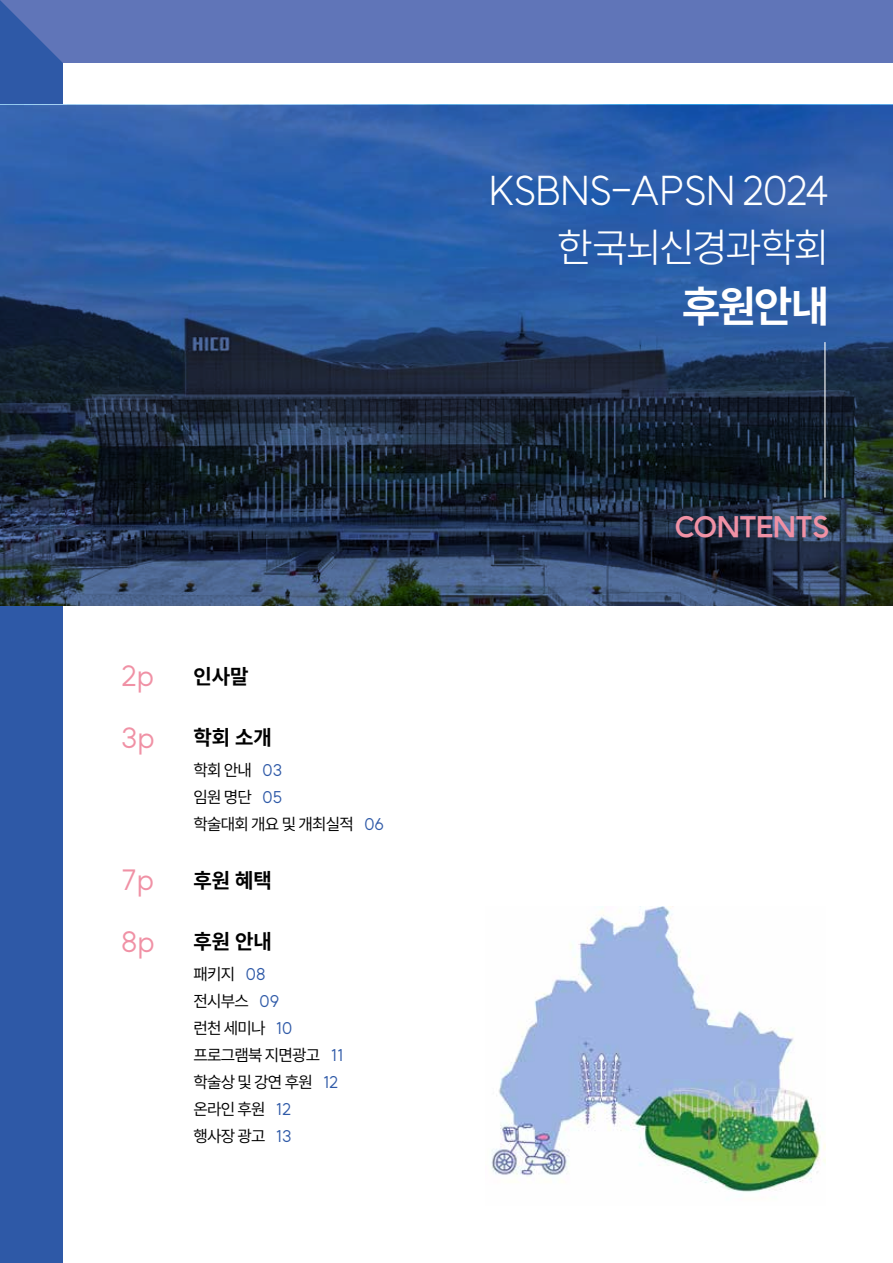
<style>
.page{position:relative;width:893px;height:1263px;background:#2e59a7}
.page>*{position:absolute;margin:0;border:0;box-sizing:border-box;transform-origin:0 0}
.t1{font:700 43.5px "SUIT";color:#fff}
.t2{font:300 40.5px/57px "SUIT";letter-spacing:-.035em;color:#fff;text-align:right}
.t3{font:700 28.5px "SUIT";letter-spacing:-.03em;color:#f091a5}
.t4{font:28.5px "SUIT";color:#f091a5}
.t5{font:700 21px "SUIT";color:#000}
.t6{font:16.5px/27px "SUIT";letter-spacing:-.045em;color:#000}
.s1{color:#2e59a7}
</style>
<div class="page">
<svg style="left:0;top:0;width:893px;height:105px;background:#5e74b7"></svg>
<div style="left:64px;top:64px;width:829px;height:1199px;background:#fff"></div>
<svg style="left:0;top:105px;width:893px;height:500px;background:#254471"></svg>
<hr style="left:824px;top:342px;width:1px;height:155px;background:#fff">
<img style="left:491px;top:906px;width:335px;height:286px">
<h3 class="t4" style="left:121px;top:661px;width:35px">2p</h3>
<p class="t5" style="left:193px;top:665px;width:57px">인사말</p>
<h3 class="t4" style="left:121px;top:723px;width:35px">3p</h3>
<p class="t5" style="left:193px;top:726px;width:80px">학회 소개</p>
<p class="t6" style="left:193px;top:757px;width:192px">학회 안내 <span class="s1">03<br></span>임원 명단 <span class="s1">05<br></span>학술대회 개요 및 개최실적 <span class="s1">06</span></p>
<h3 class="t4" style="left:121px;top:865px;width:34px">7p</h3>
<p class="t5" style="left:193px;top:869px;width:80px">후원 혜택</p>
<h3 class="t4" style="left:121px;top:927px;width:35px">8p</h3>
<p class="t5" style="left:193px;top:930px;width:80px">후원 안내</p>
<p class="t6" style="left:193px;top:961px;width:151px">패키지 <span class="s1">08<br></span>전시부스 <span class="s1">09<br></span>런천 세미나 <span class="s1">10 </span>프로그램북 지면광고 <span class="s1">11 </span>학술상 및 강연 후원 <span class="s1">12 </span>온라인 후원 <span class="s1">12<br></span>행사장 광고 <span class="s1">13</span></p>
<h2 class="t2" style="left:489px;top:163px;width:342px">KSBNS-APSN 2024 한국뇌신경과학회</h2>
<h1 class="t1" style="left:682px;top:283px;width:149px">후원안내</h1>
<h3 class="t3" style="left:675px;top:512px;width:156px">CONTENTS</h3>
</div>
